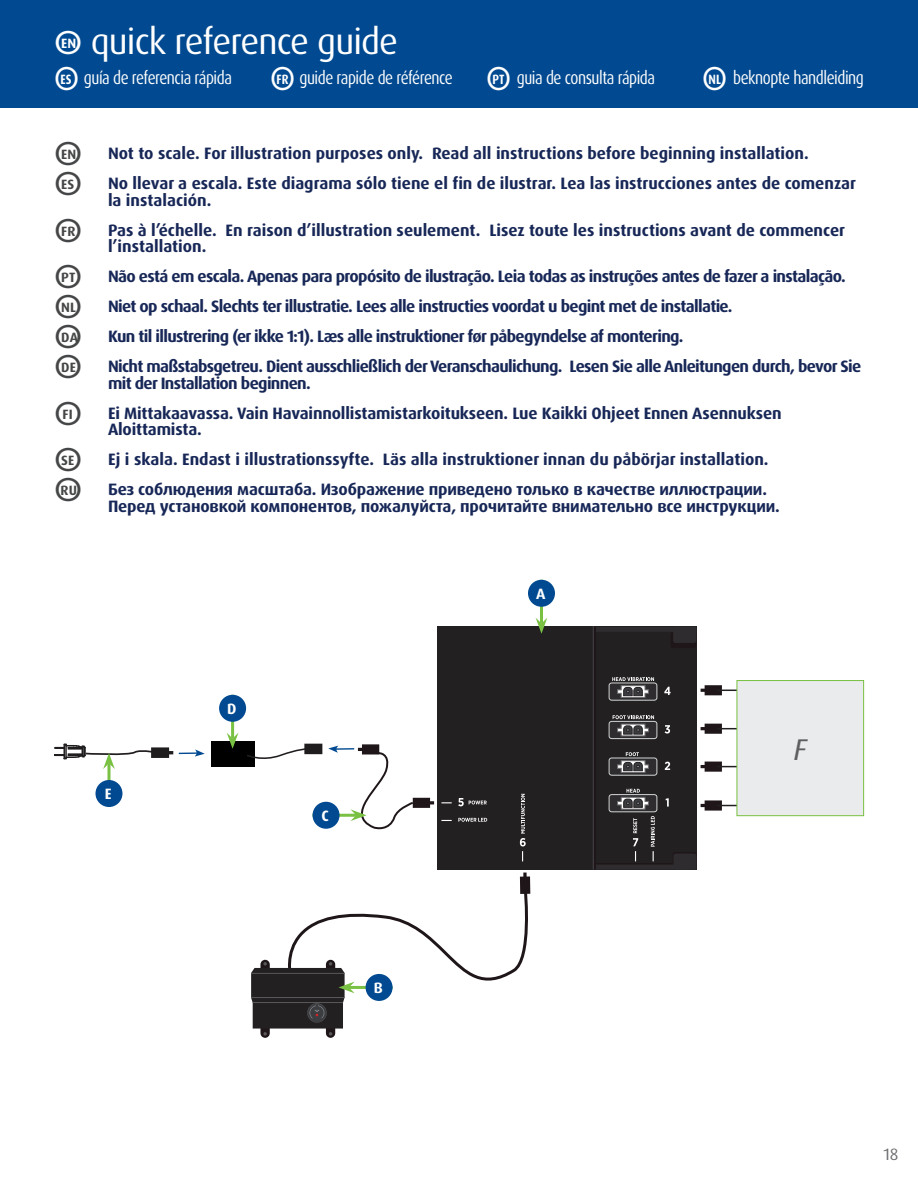
<style>
.page{position:relative;width:918px;height:1188px;background:#fff}
.page>*{position:absolute;margin:0;border:0;box-sizing:border-box;transform-origin:0 0}
.t1{font:36px "Dax Pro";letter-spacing:-.025em;color:#fff}
.t2{font:32.7px "Centrale Sans";color:#454647;scale:1.04 1}
.t3{font:32.7px "Centrale Sans";color:#fff;scale:.93 1}
.t4{font:italic 30px "Dax Pro";color:#5e5e61}
.t5{font:18px "Dax Pro";letter-spacing:-.03em;color:#fff;scale:.85 1}
.t6{font:700 16.5px/16.5px "Dax Pro";letter-spacing:-.01em;color:#172757}
.t7{font:700 16.5px/16.5px "Dax Pro";letter-spacing:-.04em;color:#172757}
.t8{font:16.5px "Dax Pro";color:#6c6d70}
.t9{font:700 15px "Dax Pro";color:#fff}
.t10{font:700 13.5px "Dax Pro";letter-spacing:.01em;color:#454647}
.t11{font:700 13.5px "Dax Pro";color:#fff}
.s1{font-family:"Centrale Sans";font-size:32.7px}
.s2{font-weight:700;font-size:13.5px}
</style>
<div class="page">
<div style="left:0;top:0;width:918px;height:108px;background:#014990"></div>
<svg style="left:701px;top:685px;width:21px;height:10px"></svg>
<svg style="left:701px;top:724px;width:21px;height:10px"></svg>
<svg style="left:701px;top:762px;width:21px;height:10px"></svg>
<div style="left:437px;top:626px;width:259px;height:244px;background:#232022"></div>
<div style="left:609px;top:683px;width:48px;height:17px;background:#2f2c2f;border-radius:3px"></div>
<div style="left:609px;top:683px;width:48px;height:17px;border:1px solid #d1d4d4;border-radius:3px"></div>
<svg style="left:612px;top:677px;width:42px;height:21px"></svg>
<svg style="left:609px;top:721px;width:48px;height:18px"></svg>
<div style="left:609px;top:721px;width:48px;height:18px;border:1px solid #d1d4d4;border-radius:3px"></div>
<svg style="left:613px;top:715px;width:41px;height:21px"></svg>
<div style="left:609px;top:758px;width:48px;height:17px;background:#2f2c2f;border-radius:3px"></div>
<div style="left:609px;top:758px;width:48px;height:17px;border:1px solid #d1d4d4;border-radius:3px"></div>
<svg style="left:617px;top:752px;width:32px;height:21px"></svg>
<svg style="left:458px;top:818px;width:29px;height:4px"></svg>
<div style="left:670px;top:632px;width:26px;height:16px;background:#1f1619;border-radius:3px"></div>
<svg style="left:596px;top:627px;width:100px;height:16px"></svg>
<hr style="left:593px;top:626px;width:1px;height:244px;background:#4a4a4d">
<hr style="left:594px;top:627px;width:2px;height:243px;background:#1f1619">
<svg style="left:665px;top:762px;width:5px;height:8px"></svg>
<svg style="left:665px;top:725px;width:5px;height:9px"></svg>
<svg style="left:664px;top:687px;width:7px;height:8px"></svg>
<svg style="left:458px;top:798px;width:29px;height:8px"></svg>
<svg style="left:520px;top:794px;width:6px;height:67px"></svg>
<svg style="left:596px;top:789px;width:126px;height:81px"></svg>
<hr style="left:717px;top:690px;width:46px;height:1px;background:#232022">
<hr style="left:717px;top:728px;width:46px;height:1px;background:#232022">
<hr style="left:717px;top:766px;width:46px;height:1px;background:#232022">
<hr style="left:717px;top:805px;width:46px;height:1px;background:#232022">
<div style="left:737px;top:681px;width:127px;height:135px;background:#eaebec"></div>
<div style="left:737px;top:680px;width:127px;height:136px;border:1px solid #79c142"></div>
<svg style="left:179px;top:749px;width:26px;height:8px"></svg>
<div style="left:211px;top:741px;width:43px;height:26px;background:#000"></div>
<svg style="left:247px;top:744px;width:75px;height:18px"></svg>
<hr style="left:540px;top:580px;width:3px;height:43px;background:#79c142">
<svg style="left:536px;top:618px;width:11px;height:16px"></svg>
<div style="left:528px;top:580px;width:27px;height:27px;background:#014990;border-radius:50%"></div>
<svg style="left:251px;top:873px;width:280px;height:165px"></svg>
<div style="left:366px;top:974px;width:27px;height:27px;background:#014990;border-radius:50%"></div>
<svg style="left:328px;top:744px;width:106px;height:86px"></svg>
<div style="left:313px;top:802px;width:27px;height:27px;background:#014990;border-radius:50%"></div>
<hr style="left:231px;top:695px;width:3px;height:43px;background:#79c142">
<svg style="left:227px;top:733px;width:11px;height:16px"></svg>
<div style="left:219px;top:695px;width:27px;height:27px;background:#014990;border-radius:50%"></div>
<hr style="left:107px;top:763px;width:3px;height:44px;background:#79c142">
<svg style="left:54px;top:744px;width:119px;height:25px"></svg>
<div style="left:95px;top:780px;width:27px;height:27px;background:#014990;border-radius:50%"></div>
<h1 class="t1" style="left:54px;top:18px;width:346px"><span class="s1">O</span> quick reference guide</h1>
<h2 class="t3" style="left:54px;top:60px;width:28px">O</h2>
<p class="t11" style="left:61px;top:34px;width:17px">EN</p>
<p class="t5" style="left:61px;top:66px;width:277px"><span class="s2">ES</span> guía de referencia rápida <span class="s1">O</span></p>
<p class="t5" style="left:277px;top:66px;width:277px"><span class="s2">FR</span> guide rapide de référence <span class="s1">O</span></p>
<p class="t5" style="left:493px;top:66px;width:193px"><span class="s2">PT</span> guia de consulta rápida</p>
<h2 class="t3" style="left:702px;top:60px;width:28px">O</h2>
<p class="t5" style="left:709px;top:66px;width:184px"><span class="s2">NL</span> beknopte handleiding</p>
<h2 class="t2" style="left:54px;top:135px;width:29px">O</h2>
<p class="t10" style="left:61px;top:146px;width:17px">EN</p>
<p class="t6" style="left:108px;top:146px;width:702px">Not to scale. For illustration purposes only. Read all instructions before beginning installation.</p>
<h2 class="t2" style="left:54px;top:165px;width:29px">O</h2>
<p class="t10" style="left:61px;top:176px;width:15px">ES</p>
<p class="t6" style="left:108px;top:176px;width:750px">No llevar a escala. Este diagrama sólo tiene el fin de ilustrar. Lea las instrucciones antes de comenzar la instalación.</p>
<h2 class="t2" style="left:54px;top:212px;width:29px">O</h2>
<p class="t10" style="left:61px;top:223px;width:16px">FR</p>
<p class="t6" style="left:108px;top:222px;width:739px">Pas à l’échelle. En raison d’illustration seulement. Lisez toute les instructions avant de commencer l’installation.</p>
<h2 class="t2" style="left:54px;top:258px;width:29px">O</h2>
<p class="t10" style="left:61px;top:269px;width:16px">PT</p>
<p class="t7" style="left:108px;top:269px;width:739px">Não está em escala. Apenas para propósito de ilustração. Leia todas as instruções antes de fazer a instalação.</p>
<h2 class="t2" style="left:54px;top:288px;width:29px">O</h2>
<p class="t10" style="left:61px;top:299px;width:16px">NL</p>
<p class="t7" style="left:108px;top:299px;width:626px">Niet op schaal. Slechts ter illustratie. Lees alle instructies voordat u begint met de installatie.</p>
<h2 class="t2" style="left:54px;top:318px;width:29px">O</h2>
<p class="t10" style="left:61px;top:329px;width:18px">DA</p>
<p class="t7" style="left:108px;top:329px;width:577px">Kun til illustrering (er ikke 1:1). Læs alle instruktioner før påbegyndelse af montering.</p>
<h2 class="t2" style="left:54px;top:348px;width:29px">O</h2>
<p class="t10" style="left:61px;top:359px;width:16px">DE</p>
<p class="t7" style="left:108px;top:359px;width:755px">Nicht maßstabsgetreu. Dient ausschließlich der Veranschaulichung. Lesen Sie alle Anleitungen durch, bevor Sie mit der Installation beginnen.</p>
<h2 class="t2" style="left:54px;top:395px;width:29px">O</h2>
<p class="t10" style="left:63px;top:406px;width:12px">FI</p>
<p class="t6" style="left:108px;top:405px;width:675px">Ei Mittakaavassa. Vain Havainnollistamistarkoitukseen. Lue Kaikki Ohjeet Ennen Asennuksen<br>Aloittamista.</p>
<h2 class="t2" style="left:54px;top:441px;width:29px">O</h2>
<p class="t10" style="left:61px;top:452px;width:15px">SE</p>
<p class="t6" style="left:108px;top:452px;width:662px">Ej i skala. Endast i illustrationssyfte. Läs alla instruktioner innan du påbörjar installation.</p>
<h2 class="t2" style="left:54px;top:471px;width:29px">O</h2>
<p class="t10" style="left:61px;top:482px;width:18px">RU</p>
<p class="t6" style="left:108px;top:482px;width:673px">Без соблюдения масштаба. Изображение приведено только в качестве иллюстрации.<br>Перед установкой компонентов, пожалуйста, прочитайте внимательно все инструкции.</p>
<p class="t9" style="left:105px;top:784px;width:8px">E</p>
<p class="t9" style="left:227px;top:699px;width:11px">D</p>
<p class="t9" style="left:322px;top:806px;width:9px">C</p>
<p class="t9" style="left:536px;top:584px;width:11px">A</p>
<h3 class="t4" style="left:794px;top:730px;width:15px">F</h3>
<p class="t9" style="left:374px;top:978px;width:11px">B</p>
<p class="t8" style="left:883px;top:1144px;width:17px">18</p>
</div>
